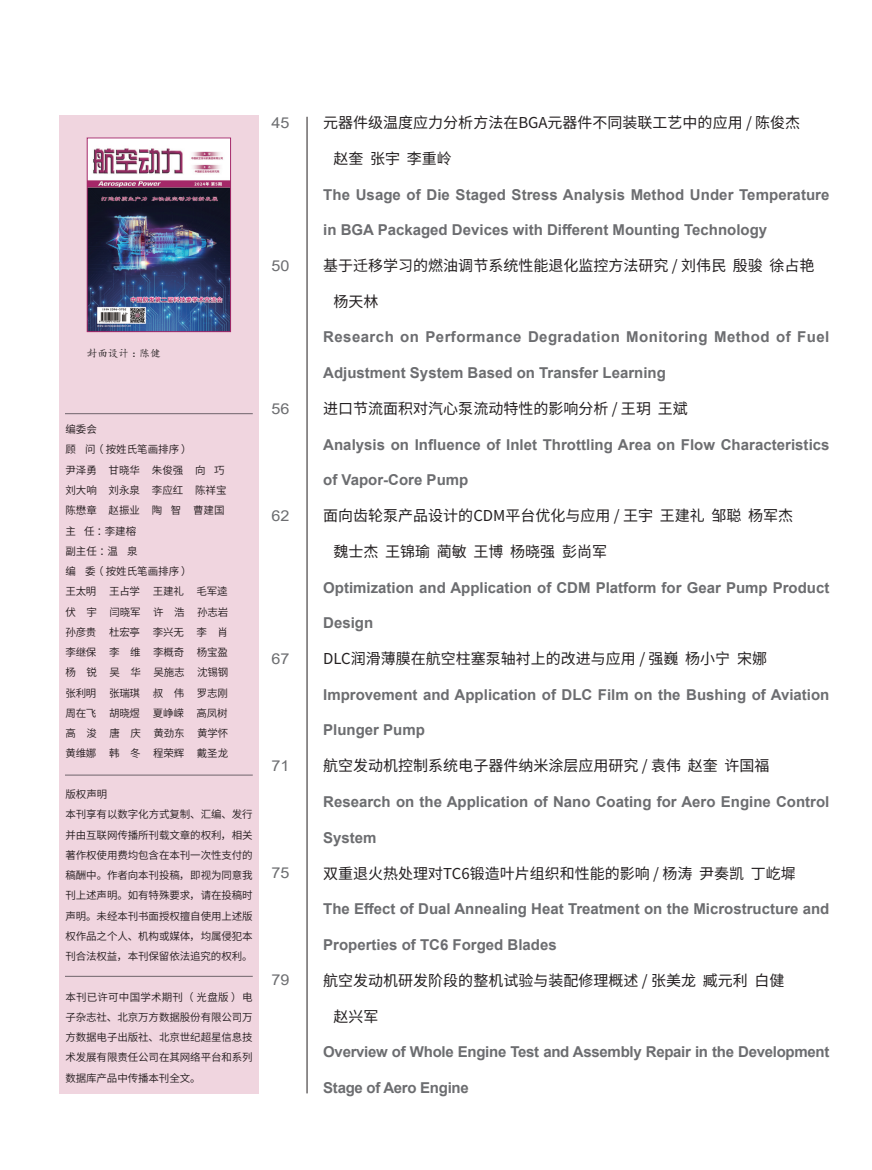
<style>
.page{position:relative;width:872px;height:1170px;background:#fff}
.page>*{position:absolute;margin:0;border:0;box-sizing:border-box;transform-origin:0 0}
.t1{font:700 15px "Arial";color:#6c6d70}
.t2{font:15px "Source Han Sans CN";color:#231f20}
.t3{font:700 15px "Arial";letter-spacing:-.02em;color:#6c6d70}
.t4{font:700 15px "Arial";letter-spacing:.03em;color:#6c6d70}
.t5{font:15px "Arial";color:#6c6d70;scale:1.08 1}
.t6{font:10.5px/20.2px "Source Han Sans CN";letter-spacing:-.01em;color:#231f20}
.t7{font:10.5px "Kai Ti";color:#231f20}
</style>
<div class="page">
<div style="left:60px;top:115px;width:199px;height:979px;background:#f0d5df"></div>
<img style="left:89px;top:140px;width:140px;height:190px">
<div style="left:87px;top:138px;width:144px;height:194px;border:1px solid #a52869"></div>
<hr style="left:65px;top:413px;width:188px;height:1px;background:#76787b">
<hr style="left:65px;top:975px;width:188px;height:1px;background:#76787b">
<hr style="left:65px;top:774px;width:188px;height:1px;background:#76787b">
<hr style="left:307px;top:117px;width:1px;height:976px;background:#231f20">
<p class="t5" style="left:271px;top:112px;width:18px">45</p>
<p class="t5" style="left:271px;top:255px;width:18px">50</p>
<p class="t7" style="left:87px;top:348px;width:75px">封面设计：陈健</p>
<p class="t6" style="left:65px;top:419px;width:164px">编委会<br>顾 问 （ 按姓氏笔画排序 ）<br>尹泽勇 甘晓华 朱俊强 向 巧刘大响 刘永泉 李应红 陈祥宝陈懋章 赵振业 陶 智 曹建国主 任 ：李建榕<br>副主任：温 泉<br>编 委 （ 按姓氏笔画排序 ）<br>王太明 王占学 王建礼 毛军逵伏 宇 闫晓军 许 浩 孙志岩孙彦贵 杜宏亭 李兴无 李 肖李继保 李 维 李概奇 杨宝盈杨 锐 吴 华 吴施志 沈锡钢张利明 张瑞琪 叔 伟 罗志刚周在飞 胡晓煜 夏峥嵘 高凤树高 浚 唐 庆 黄劲东 黄学怀黄维娜 韩 冬 程荣辉 戴圣龙</p>
<p class="t6" style="left:65px;top:784px;width:189px">版权声明<br>本刊享有以数字化方式复制、汇编、发行并由互联网传播所刊载文章的权利，相关著作权使用费均包含在本刊一次性支付的稿酬中。作者向本刊投稿，即视为同意我刊上述声明。如有特殊要求，请在投稿时声明。未经本刊书面授权擅自使用上述版权作品之个人、机构或媒体，均属侵犯本刊合法权益，本刊保留依法追究的权利。</p>
<p class="t6" style="left:65px;top:986px;width:189px;text-align:justify">本刊已许可中国学术期刊（ 光盘版 ）电子杂志社、北京万方数据股份有限公司万方数据电子出版社、北京世纪超星信息技术发展有限责任公司在其网络平台和系列数据库产品中传播本刊全文。</p>
<p class="t5" style="left:271px;top:398px;width:18px">56</p>
<p class="t5" style="left:271px;top:505px;width:18px">62</p>
<p class="t5" style="left:271px;top:648px;width:18px">67</p>
<p class="t5" style="left:271px;top:755px;width:18px">71</p>
<p class="t5" style="left:271px;top:862px;width:18px">75</p>
<p class="t5" style="left:271px;top:969px;width:18px">79</p>
<p class="t2" style="left:323px;top:114px;width:478px">元器件级温度应力分析方法在BGA元器件不同装联工艺中的应用 / 陈俊杰</p>
<p class="t2" style="left:333px;top:150px;width:120px">赵奎 张宇 李重岭</p>
<p class="t1" style="left:323px;top:184px;width:508px">The Usage of Die Staged Stress Analysis Method Under Temperature</p>
<p class="t1" style="left:323px;top:219px;width:445px">in BGA Packaged Devices with Different Mounting Technology</p>
<p class="t2" style="left:323px;top:257px;width:493px">基于迁移学习的燃油调节系统性能退化监控方法研究 / 刘伟民 殷骏 徐占艳</p>
<p class="t2" style="left:333px;top:293px;width:46px">杨天林</p>
<p class="t4" style="left:323px;top:326px;width:507px">Research on Performance Degradation Monitoring Method of Fuel</p>
<p class="t1" style="left:323px;top:362px;width:344px">Adjustment System Based on Transfer Learning</p>
<p class="t2" style="left:323px;top:400px;width:366px">进口节流面积对汽心泵流动特性的影响分析 / 王玥 王斌</p>
<p class="t1" style="left:323px;top:434px;width:508px">Analysis on Influence of Inlet Throttling Area on Flow Characteristics</p>
<p class="t1" style="left:323px;top:469px;width:147px">of Vapor-Core Pump</p>
<p class="t2" style="left:323px;top:507px;width:471px">面向齿轮泵产品设计的CDM平台优化与应用 / 王宇 王建礼 邹聪 杨军杰</p>
<p class="t2" style="left:333px;top:543px;width:275px">魏士杰 王锦瑜 蔺敏 王博 杨晓强 彭尚军</p>
<p class="t1" style="left:323px;top:576px;width:507px">Optimization and Application of CDM Platform for Gear Pump Product</p>
<p class="t1" style="left:323px;top:612px;width:52px">Design</p>
<p class="t2" style="left:323px;top:650px;width:445px">DLC润滑薄膜在航空柱塞泵轴衬上的改进与应用 / 强巍 杨小宁 宋娜</p>
<p class="t1" style="left:323px;top:683px;width:507px">Improvement and Application of DLC Film on the Bushing of Aviation</p>
<p class="t1" style="left:323px;top:719px;width:103px">Plunger Pump</p>
<p class="t2" style="left:323px;top:757px;width:448px">航空发动机控制系统电子器件纳米涂层应用研究 / 袁伟 赵奎 许国福</p>
<p class="t1" style="left:323px;top:791px;width:507px">Research on the Application of Nano Coating for Aero Engine Control</p>
<p class="t1" style="left:323px;top:826px;width:55px">System</p>
<p class="t2" style="left:323px;top:864px;width:474px">双重退火热处理对TC6锻造叶片组织和性能的影响 / 杨涛 尹奏凯 丁屹墀</p>
<p class="t1" style="left:323px;top:898px;width:507px">The Effect of Dual Annealing Heat Treatment on the Microstructure and</p>
<p class="t1" style="left:323px;top:933px;width:235px">Properties of TC6 Forged Blades</p>
<p class="t2" style="left:323px;top:971px;width:463px">航空发动机研发阶段的整机试验与装配修理概述 / 张美龙 臧元利 白健</p>
<p class="t2" style="left:333px;top:1007px;width:46px">赵兴军</p>
<p class="t3" style="left:323px;top:1040px;width:507px">Overview of Whole Engine Test and Assembly Repair in the Development</p>
<p class="t3" style="left:323px;top:1076px;width:147px">Stage of Aero Engine</p>
</div>
